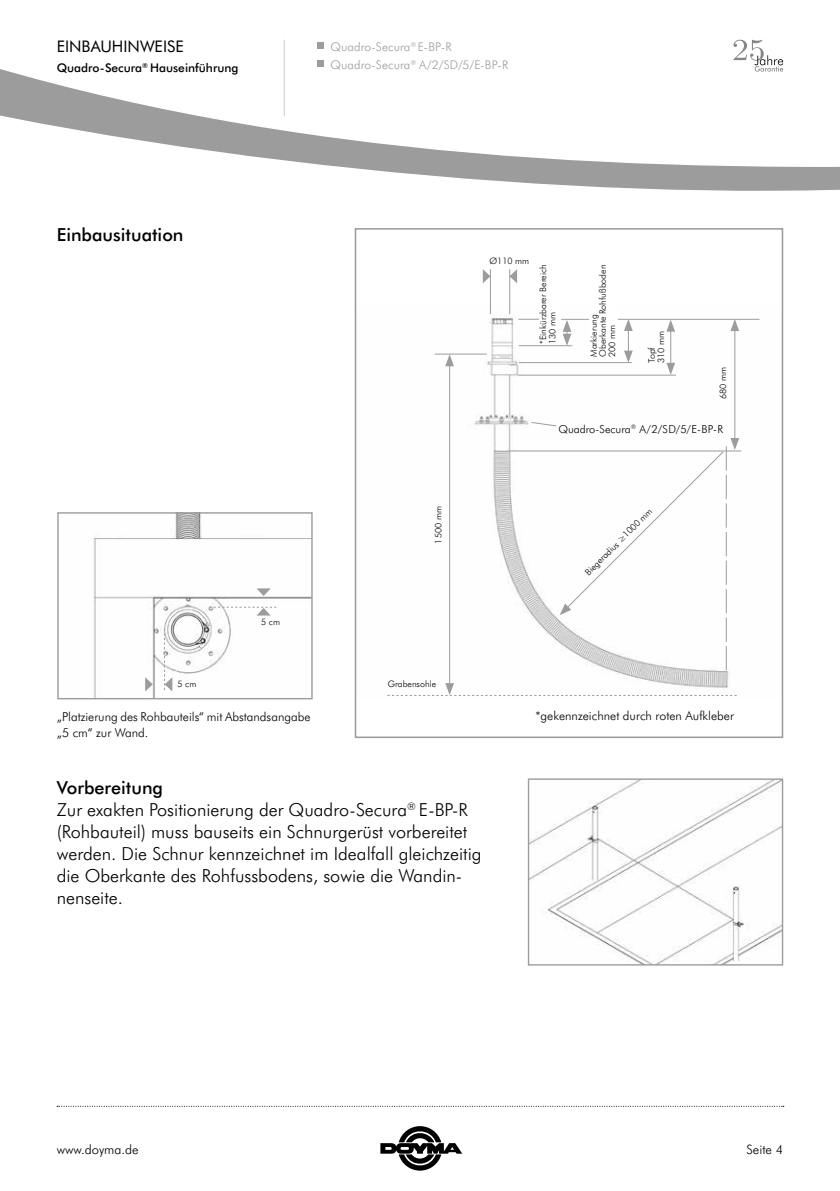
<style>
.page{position:relative;width:840px;height:1191px;background:#fff}
.page>*{position:absolute;margin:0;border:0;box-sizing:border-box;transform-origin:0 0}
.t1{font:300 18px/22px "Futura BT";color:#000}
.t2{font:500 18px "Futura BT";color:#000}
.t3{font:16px "Futura BT";color:#000}
.t4{font:300 13px "Futura BT";color:#000}
.t5{font:300 12.4px "Futura BT";color:#000}
.t6{font:300 12px/18px "Futura BT";letter-spacing:.01em;color:#9c9c9c}
.t7{font:500 12px "Futura BT";color:#000}
.t8{font:300 11px "Futura BT";color:#000}
.t9{font:300 9px/9.2px "Futura BT";color:#000}
.s1{font-weight:500}
</style>
<div class="page">
<svg style="left:0;top:39px;width:839px;height:152px"></svg>
<hr style="left:283px;top:40px;width:1px;height:76px;background:#cfcfcf">
<svg style="left:733px;top:40px;width:49px;height:32px"></svg>
<svg style="left:317px;top:43px;width:6px;height:6px"></svg>
<svg style="left:317px;top:61px;width:6px;height:6px"></svg>
<svg style="left:57px;top:1106px;width:726px;height:1px"></svg>
<svg style="left:380px;top:1126px;width:82px;height:44px"></svg>
<img style="left:434px;top:307px;width:326px;height:389px">
<div style="left:354px;top:228px;width:428px;height:510px;border:2px solid #9c9c9c"></div>
<svg style="left:518px;top:319px;width:21px;height:1px"></svg>
<hr style="left:518px;top:345px;width:54px;height:1px;background:#9c9c9c">
<hr style="left:434px;top:354px;width:52px;height:1px;background:#9c9c9c">
<hr style="left:517px;top:375px;width:158px;height:1px;background:#9c9c9c">
<hr style="left:509px;top:450px;width:231px;height:1px;background:#9c9c9c">
<svg style="left:623px;top:320px;width:9px;height:43px"></svg>
<svg style="left:562px;top:320px;width:9px;height:26px"></svg>
<hr style="left:734px;top:328px;width:1px;height:113px;background:#9c9c9c">
<svg style="left:730px;top:320px;width:8px;height:11px"></svg>
<hr style="left:490px;top:269px;width:1px;height:45px;background:#9c9c9c">
<hr style="left:509px;top:269px;width:1px;height:45px;background:#9c9c9c">
<div style="left:539px;top:241px;width:23px;height:103px;background:#fff"></div>
<hr style="left:561px;top:319px;width:42px;height:1px;background:#9c9c9c">
<hr style="left:615px;top:319px;width:144px;height:1px;background:#9c9c9c">
<svg style="left:559px;top:438px;width:179px;height:232px"></svg>
<hr style="left:670px;top:328px;width:1px;height:38px;background:#9c9c9c">
<svg style="left:666px;top:363px;width:8px;height:12px"></svg>
<svg style="left:666px;top:320px;width:8px;height:12px"></svg>
<div style="left:589px;top:252px;width:28px;height:105px;background:#fff"></div>
<hr style="left:449px;top:363px;width:1px;height:323px;background:#9c9c9c">
<svg style="left:387px;top:683px;width:349px;height:13px"></svg>
<svg style="left:445px;top:354px;width:9px;height:12px"></svg>
<hr style="left:518px;top:362px;width:113px;height:1px;background:#9c9c9c">
<img style="left:93px;top:514px;width:217px;height:183px">
<div style="left:57px;top:512px;width:255px;height:187px;border:1px solid #9c9c9c"></div>
<svg style="left:145px;top:677px;width:8px;height:14px"></svg>
<svg style="left:256px;top:588px;width:14px;height:8px"></svg>
<svg style="left:209px;top:607px;width:67px;height:8px"></svg>
<svg style="left:164px;top:629px;width:8px;height:62px"></svg>
<svg style="left:530px;top:421px;width:26px;height:6px"></svg>
<img style="left:529px;top:780px;width:251px;height:183px">
<div style="left:527px;top:778px;width:255px;height:187px;border:1px solid #9c9c9c"></div>
<svg style="left:482px;top:269px;width:8px;height:14px"></svg>
<svg style="left:509px;top:269px;width:8px;height:14px"></svg>
<p class="t3" style="left:57px;top:35px;width:128px">EINBAUHINWEISE</p>
<p class="t7" style="left:57px;top:59px;width:183px">Quadro-Secura<sup>®</sup> Hauseinführung</p>
<p class="t6" style="left:330px;top:37px;width:179px">Quadro-Secura<sup>®</sup> E-BP-R<br>Quadro-Secura<sup>®</sup> A/2/SD/5/E-BP-R</p>
<p class="t2" style="left:57px;top:222px;width:128px">Einbausituation</p>
<p class="t9" style="left:177px;top:679px;width:20px">5 cm</p>
<p class="t9" style="left:261px;top:617px;width:20px">5 cm</p>
<p class="t9" style="left:433px;top:543px;width:39px;rotate:-90deg">1500 mm</p>
<p class="t9" style="left:387px;top:679px;width:50px">Grabensohle</p>
<p class="t9" style="left:489px;top:256px;width:41px">Ø110 mm</p>
<p class="t9" style="left:537px;top:344px;width:81px;rotate:-90deg">*Einkürzbarer Bereich<br>130 mm</p>
<p class="t9" style="left:588px;top:357px;width:94px;rotate:-90deg">Markierung<br>Oberkante Rohfußboden<br>200 mm</p>
<p class="t9" style="left:646px;top:363px;width:34px;rotate:-90deg">Topf<br>310 mm</p>
<p class="t9" style="left:717px;top:399px;width:34px;rotate:-90deg">680 mm</p>
<p class="t8" style="left:558px;top:421px;width:166px">Quadro-Secura<sup>®</sup> A/2/SD/5/E-BP-R</p>
<p class="t9" style="left:582px;top:570px;width:92px;rotate:-45deg">Biegeradius ≥1000 mm</p>
<p class="t5" style="left:57px;top:708px;width:255px">„Platzierung des Rohbauteils“ mit Abstandsangabe</p>
<p class="t5" style="left:535px;top:707px;width:200px">*gekennzeichnet durch roten Aufkleber</p>
<p class="t5" style="left:57px;top:723px;width:93px">„5 cm“ zur Wand.</p>
<p class="t1" style="left:57px;top:776px;width:426px"><span class="s1">Vorbereitung<br></span>Zur exakten Positionierung der Quadro-Secura<sup>®</sup> E-BP-R (Rohbauteil) muss bauseits ein Schnurgerüst vorbereitet werden. Die Schnur kennzeichnet im Idealfall gleichzeitig die Oberkante des Rohfussbodens, sowie die Wandin&shy;nenseite.</p>
<p class="t4" style="left:57px;top:1140px;width:83px">www.doyma.de</p>
<p class="t4" style="left:746px;top:1140px;width:38px">Seite 4</p>
</div>
